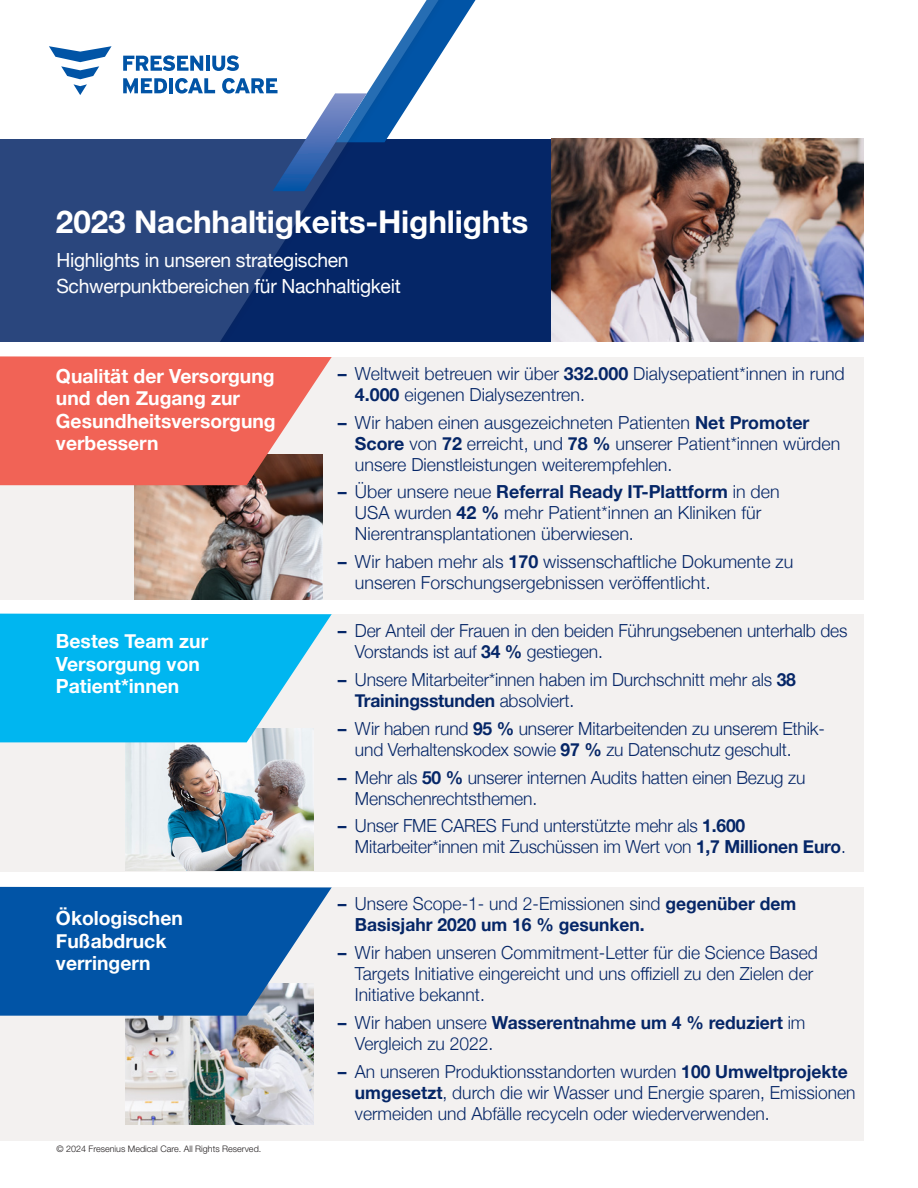
<style>
.page{position:relative;width:918px;height:1188px;background:#fff}
.page>*{position:absolute;margin:0;border:0;box-sizing:border-box;transform-origin:0 0}
.headline{font:700 31.5px "Helvetica Neue LT Std";letter-spacing:-.005em;color:#fff}
.body{font:700 19.5px/22.5px "Helvetica Neue";color:#fff}
.headline-2{font:19.5px/25.5px "Helvetica Neue";letter-spacing:-.015em;color:#fff}
.t1{font:300 18px/21px "Helvetica Neue";color:#052667}
.t2{font:700 18px/21px "Helvetica Neue";color:#052667}
.t3{font:300 9px "Helvetica Neue LT Std";color:#231f20}
.s1{font-family:"Helvetica Neue LT Std";font-weight:700}
.s2{font-weight:700}
.s3{font-family:"Helvetica Neue LT Std"}
.s4{font-weight:300}
</style>
<div class="page">
<div style="left:0;top:139px;width:863px;height:202px;background:#052667"></div>
<div style="left:0;top:357px;width:864px;height:243px;background:#f3f1f0"></div>
<div style="left:0;top:888px;width:864px;height:253px;background:#f3f1f0"></div>
<div style="left:0;top:615px;width:864px;height:257px;background:#f3f1f0"></div>
<svg style="left:0;top:139px;width:316px;height:202px;background:#25417a"></svg>
<svg style="left:49px;top:46px;width:63px;height:49px"></svg>
<svg style="left:123px;top:0;width:353px;height:191px"></svg>
<img style="left:135px;top:485px;width:188px;height:114px">
<svg style="left:0;top:356px;width:332px;height:129px;background:#e96c60"></svg>
<img style="left:126px;top:742px;width:188px;height:129px">
<svg style="left:0;top:614px;width:332px;height:128px;background:#1ebdef"></svg>
<img style="left:126px;top:1016px;width:188px;height:109px">
<svg style="left:0;top:887px;width:332px;height:129px;background:#1d65ad"></svg>
<img style="left:552px;top:139px;width:312px;height:202px">
<p class="headline" style="left:56px;top:202px;width:474px">2023 Nachhaltigkeits-Highlights</p>
<p class="headline-2" style="left:56px;top:249px;width:346px">Highlights in unseren strategischen<br>Schwerpunktbereichen für Nachhaltigkeit</p>
<p class="body" style="left:56px;top:365px;width:221px">Qualität der Versorgung und den Zugang zur<br>Gesundheitsversorgung verbessern</p>
<p class="body" style="left:56px;top:630px;width:154px">Bestes Team zur<br>Versorgung von<br>Patient*innen</p>
<p class="body" style="left:56px;top:908px;width:128px">Ökologischen<br>Fußabdruck verringern</p>
<p class="t3" style="left:56px;top:1143px;width:206px">© 2024 Fresenius Medical Care. All Rights Reserved.</p>
<p class="t1" style="left:355px;top:362px;width:491px;text-indent:-17px"><span class="s1">–</span> Weltweit betreuen wir über <span class="s2">332.000</span> Dialysepatient*innen in rund<br><span class="s2">4.000</span> eigenen Dialysezentren.</p>
<p class="t1" style="left:355px;top:410px;width:487px;text-indent:-17px"><span class="s1">–</span> Wir haben einen ausgezeichneten Patienten <span class="s2">Net Promoter<br>Score</span> von <span class="s2">72</span> erreicht, und <span class="s2">78 %</span> unserer Patient*innen würden unsere Dienstleistungen weiterempfehlen.</p>
<p class="t1" style="left:355px;top:480px;width:426px;text-indent:-17px"><span class="s1">–</span> Über unsere neue <span class="s2">Referral Ready IT-Plattform</span> in den<br>USA wurden <span class="s2">42 %</span> mehr Patient*innen an Kliniken für<br>Nierentransplantationen überwiesen.</p>
<p class="t1" style="left:355px;top:550px;width:440px;text-indent:-17px"><span class="s1">–</span> Wir haben mehr als <span class="s2">170</span> wissenschaftliche Dokumente zu unseren Forschungsergebnissen veröffentlicht.</p>
<p class="t1" style="left:355px;top:619px;width:494px;text-indent:-17px"><span class="s1">–</span> Der Anteil der Frauen in den beiden Führungsebenen unterhalb des<br>Vorstands ist auf <span class="s2">34 %</span> gestiegen.</p>
<p class="t1" style="left:355px;top:668px;width:442px;text-indent:-17px"><span class="s1">–</span> Unsere Mitarbeiter*innen haben im Durchschnitt mehr als <span class="s2">38<br>Trainingsstunden</span> absolviert.</p>
<p class="t1" style="left:355px;top:717px;width:471px;text-indent:-17px"><span class="s1">–</span> Wir haben rund <span class="s2">95 %</span> unserer Mitarbeitenden zu unserem Ethik&shy;und Verhaltenskodex sowie <span class="s2">97 %</span> zu Datenschutz geschult.</p>
<p class="t1" style="left:355px;top:765px;width:452px;text-indent:-17px"><span class="s1">–</span> Mehr als <span class="s2">50 %</span> unserer internen Audits hatten einen Bezug zu<br>Menschenrechtsthemen.</p>
<p class="t1" style="left:355px;top:814px;width:492px;text-indent:-17px"><span class="s1">–</span> Unser FME CARES Fund unterstützte mehr als <span class="s2">1.600<br></span>Mitarbeiter*innen mit Zuschüssen im Wert von <span class="s2">1,7 Millionen Euro</span>.</p>
<p class="t2" style="left:355px;top:894px;width:443px;text-indent:-17px"><span class="s3">–</span> <span class="s4">Unsere Scope-1- und 2-Emissionen sind</span> gegenüber dem<br>Basisjahr 2020 um 16 % gesunken.</p>
<p class="t1" style="left:355px;top:941px;width:464px;text-indent:-17px"><span class="s1">–</span> Wir haben unseren Commitment-Letter für die Science Based<br>Targets Initiative eingereicht und uns offiziell zu den Zielen der<br>Initiative bekannt.</p>
<p class="t1" style="left:355px;top:1011px;width:452px;text-indent:-17px"><span class="s1">–</span> Wir haben unsere <span class="s2">Wasserentnahme um 4 % reduziert</span> im<br>Vergleich zu 2022.</p>
<p class="t1" style="left:355px;top:1059px;width:502px;text-indent:-17px"><span class="s1">–</span> An unseren Produktionsstandorten wurden <span class="s2">100 Umweltprojekte umgesetzt</span>, durch die wir Wasser und Energie sparen, Emissionen vermeiden und Abfälle recyceln oder wiederverwenden.</p>
</div>
